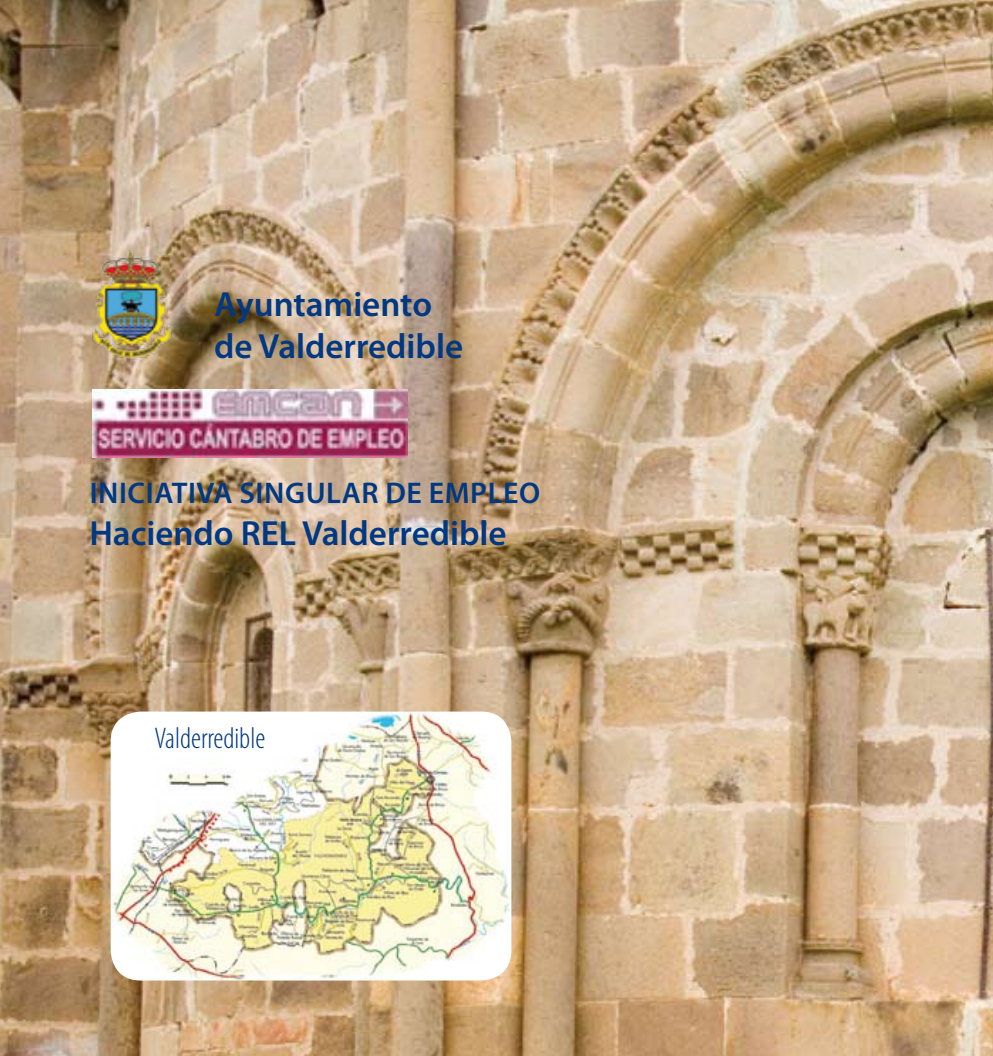
<style>
.page{position:relative;width:993px;height:1056px;background:#fff}
.page>*{position:absolute;margin:0;border:0;box-sizing:border-box;transform-origin:0 0}
.t1{font:600 35px/42px "Myriad Pro";color:#003882}
.t2{font:600 30px "Myriad Pro";letter-spacing:.02em;color:#003882}
.t3{font:300 condensed 30px "Myriad Pro";color:#003882}
</style>
<div class="page">
<img style="left:0;top:0;width:992px;height:1056px">
<img style="left:89px;top:247px;width:85px;height:114px">
<img style="left:111px;top:712px;width:400px;height:268px">
<img style="left:93px;top:389px;width:314px;height:68px">
<p class="t1" style="left:214px;top:282px;width:250px">Ayuntamiento de Valderredible</p>
<p class="t2" style="left:90px;top:474px;width:452px">iniciativa singular de empleo</p>
<p class="t1" style="left:89px;top:512px;width:170px">Haciendo REL</p>
<p class="t1" style="left:302px;top:512px;width:206px">Valderredible</p>
<p class="t3" style="left:154px;top:721px;width:112px">Valderredible</p>
</div>
